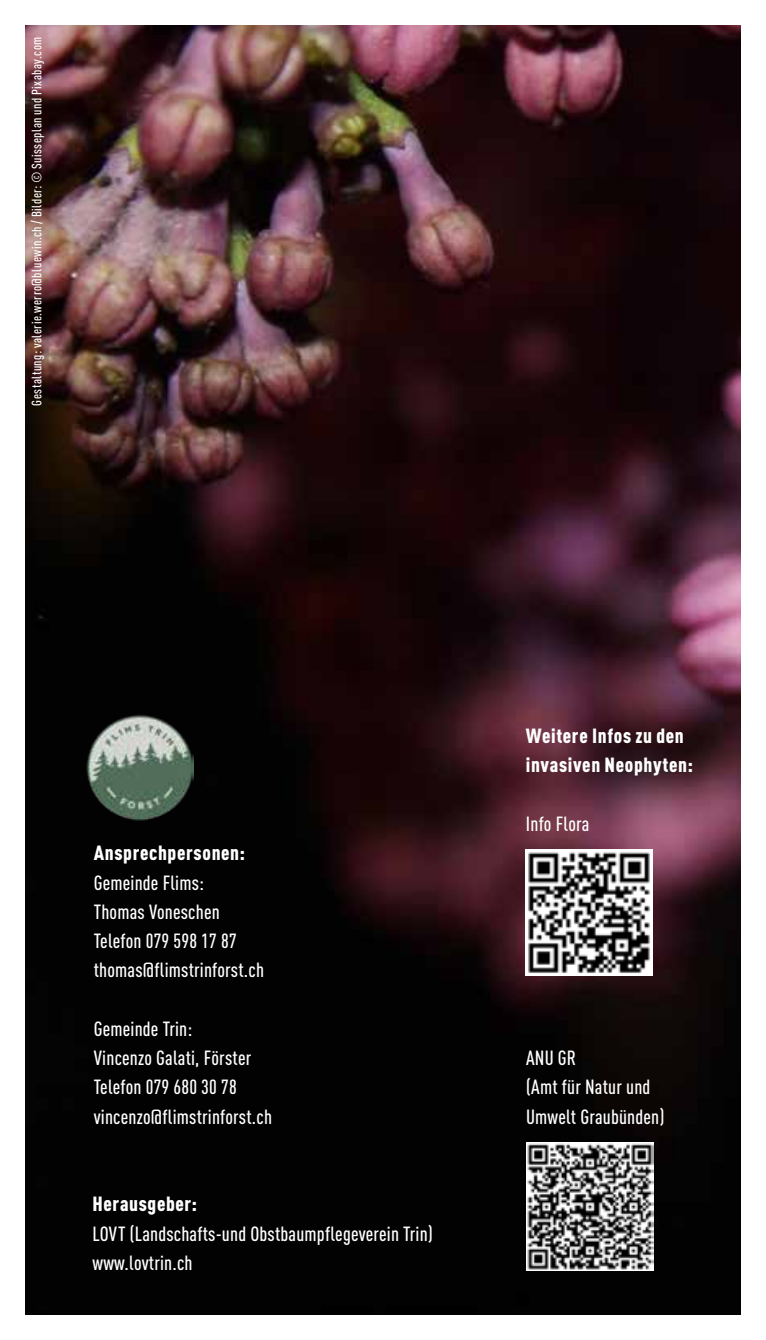
<style>
.page{position:relative;width:766px;height:1340px;background:#fff}
.page>*{position:absolute;margin:0;border:0;box-sizing:border-box;transform-origin:0 0}
.t1{font:500 20.25px/29.2px "DIN Cond";letter-spacing:.01em;color:#fff}
.t2{font:900 20.25px/29.2px "DIN Cond";letter-spacing:.03em;color:#fff}
.t3{font:500 13.5px "DIN Cond";letter-spacing:.035em;color:#fff}
</style>
<div class="page">
<img style="left:26px;top:26px;width:714px;height:1288px">
<img style="left:86px;top:713px;width:107px;height:107px">
<img style="left:526px;top:849px;width:126px;height:126px">
<img style="left:526px;top:1142px;width:127px;height:127px">
<p class="t3" style="left:29px;top:406px;width:371px;rotate:-90deg">Gestaltung: valerie.werro@bluewin.ch / Bilder: © Suisseplan und Pixabay.com</p>
<p class="t2" style="left:94px;top:837px;width:153px">Ansprechpersonen:</p>
<p class="t1" style="left:94px;top:867px;width:172px">Gemeinde Flims:<br>Thomas Voneschen<br>Telefon 079 598 17 87 thomas@flimstrinforst.ch</p>
<p class="t1" style="left:94px;top:1013px;width:180px">Gemeinde Trin:<br>Vincenzo Galati, Förster<br>Telefon 079 680 30 78 vincenzo@flimstrinforst.ch</p>
<p class="t2" style="left:92px;top:1188px;width:106px">Herausgeber:</p>
<p class="t1" style="left:92px;top:1218px;width:342px">LOVT (Landschafts-und Obstbaumpflegeverein Trin) www.lovtrin.ch</p>
<p class="t2" style="left:526px;top:720px;width:168px">Weitere Infos zu den invasiven Neophyten:</p>
<p class="t1" style="left:526px;top:808px;width:65px">Info Flora</p>
<p class="t1" style="left:526px;top:1042px;width:140px">ANU GR<br>(Amt für Natur und<br>Umwelt Graubünden)</p>
</div>
